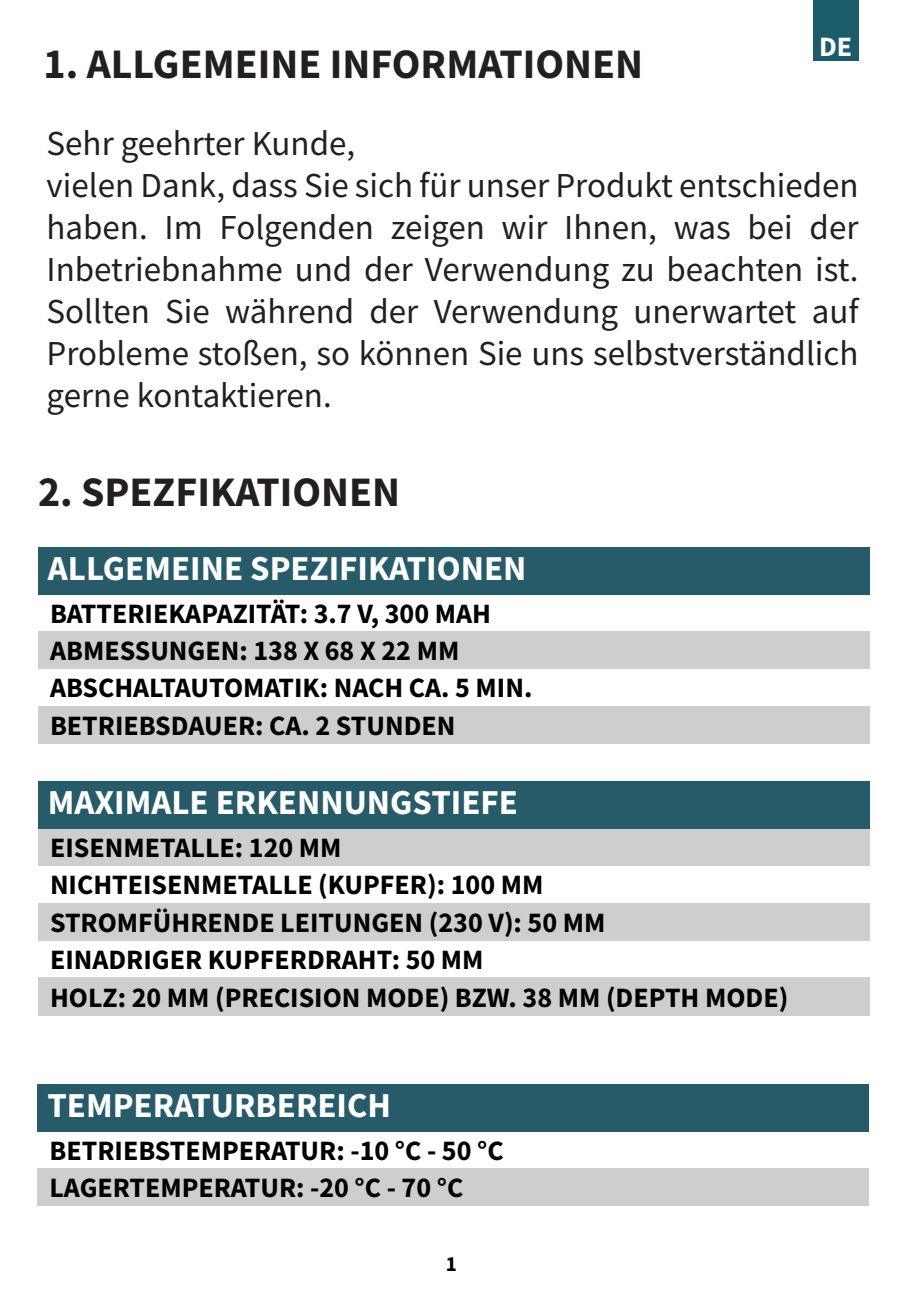
<style>
.page{position:relative;width:903px;height:1290px;background:#fff}
.page>*{position:absolute;margin:0;border:0;box-sizing:border-box;transform-origin:0 0}
.t1{font:700 42px "Source Sans Pro";color:#231f20}
.t2{font:35px/42px "Source Sans Pro";color:#231f20}
.t3{font:700 35px "Source Sans Pro";color:#fff}
.t4{font:700 28px/37.4px "Source Sans Pro";color:#000001}
.t5{font:700 28px "Source Sans Pro";color:#fff}
.t6{font:700 21px "Source Sans Pro";color:#000001}
</style>
<div class="page">
<div style="left:38px;top:632px;width:831px;height:37px;background:#cccecf"></div>
<div style="left:38px;top:546px;width:831px;height:48px;background:#275b6a"></div>
<div style="left:38px;top:706px;width:831px;height:37px;background:#cccecf"></div>
<div style="left:38px;top:828px;width:831px;height:38px;background:#cccecf"></div>
<div style="left:38px;top:780px;width:831px;height:48px;background:#275b6a"></div>
<div style="left:38px;top:903px;width:831px;height:37px;background:#cccecf"></div>
<div style="left:38px;top:977px;width:831px;height:39px;background:#cccecf"></div>
<div style="left:38px;top:1169px;width:831px;height:37px;background:#cccecf"></div>
<div style="left:38px;top:1083px;width:831px;height:48px;background:#275b6a"></div>
<div style="left:813px;top:0;width:45px;height:60px;background:#1c5c6a"></div>
<h1 class="t1" style="left:44px;top:35px;width:601px">1. ALLGEMEINE INFORMATIONEN</h1>
<p class="t5" style="left:819px;top:28px;width:35px">DE</p>
<p class="t2" style="left:47px;top:122px;width:813px">Sehr geehrter Kunde,<br>vielen Dank, dass Sie sich für unser Produkt entschieden haben. Im Folgenden zeigen wir Ihnen, was bei der Inbetriebnahme und der Verwendung zu beachten ist.<br>Sollten Sie während der Verwendung unerwartet auf Probleme stoßen, so können Sie uns selbstverständlich gerne kontaktieren.</p>
<h1 class="t1" style="left:38px;top:463px;width:363px">2. SPEZFIKATIONEN</h1>
<p class="t3" style="left:48px;top:545px;width:480px">ALLGEMEINE SPEZIFIKATIONEN</p>
<p class="t4" style="left:50px;top:595px;width:484px">BATTERIEKAPAZITÄT: 3.7 V, 300 MAH<br>ABMESSUNGEN: 138 X 68 X 22 MM<br>ABSCHALTAUTOMATIK: NACH CA. 5 MIN.<br>BETRIEBSDAUER: CA. 2 STUNDEN</p>
<p class="t3" style="left:48px;top:779px;width:472px">MAXIMALE ERKENNUNGSTIEFE</p>
<p class="t4" style="left:50px;top:828px;width:740px">EISENMETALLE: 120 MM<br>NICHTEISENMETALLE (KUPFER): 100 MM<br>STROMFÜHRENDE LEITUNGEN (230 V): 50 MM<br>EINADRIGER KUPFERDRAHT: 50 MM<br>HOLZ: 20 MM (PRECISION MODE) BZW. 38 MM (DEPTH MODE)</p>
<p class="t3" style="left:47px;top:1082px;width:345px">TEMPERATURBEREICH</p>
<p class="t4" style="left:50px;top:1131px;width:455px">BETRIEBSTEMPERATUR: -10 °C - 50 °C</p>
<p class="t4" style="left:50px;top:1169px;width:415px">LAGERTEMPERATUR: -20 °C - 70 °C</p>
<p class="t6" style="left:446px;top:1250px;width:13px">1</p>
</div>
